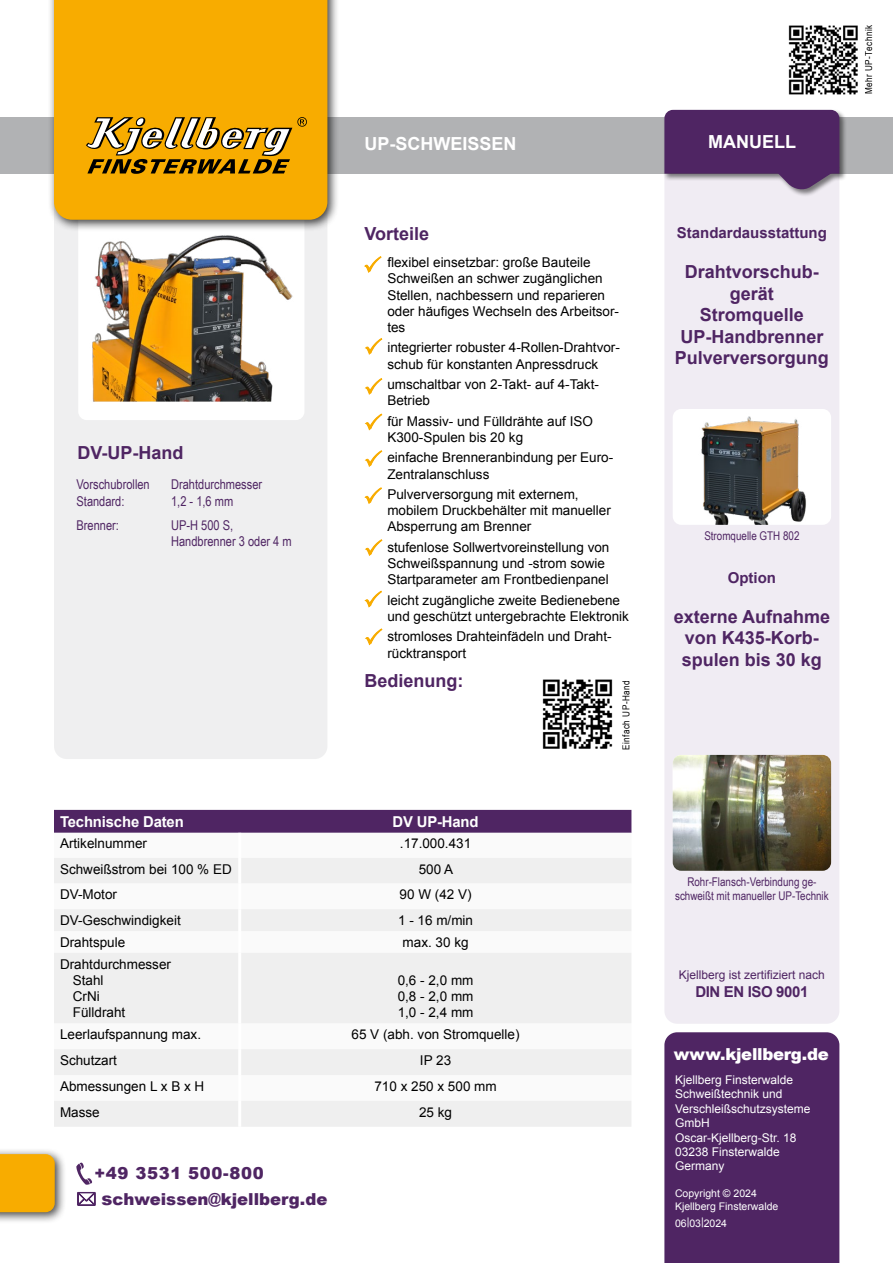
<style>
.page{position:relative;width:893px;height:1263px;background:#fff}
.page>*{position:absolute;margin:0;border:0;box-sizing:border-box;transform-origin:0 0}
.t1{font:700 18px/21.6px "Arial";color:#4f2563;text-align:center}
.t2{font:700 18px "Arial";color:#fff}
.t3{font:900 16.5px "Arial";color:#4f2563}
.t4{font:900 16.5px "Arial";letter-spacing:-.015em;color:#fff}
.t5{font:900 16.5px "Arial";letter-spacing:.04em;color:#4f2563}
.t6{font:700 15px "Arial";color:#4f2563}
.t7{font:700 15px "Arial";letter-spacing:-.01em;color:#fff}
.t8{font:700 15px "Arial";letter-spacing:-.025em;color:#4f2563}
.t9{font:13.5px/16.2px "Arial";color:#000}
.t10{font:13.5px/16.2px "Arial Narrow";color:#4f2563}
.t11{font:12px/14.4px "Arial";color:#fff}
.t12{font:12px/14.4px "Arial Narrow";color:#4f2563;text-align:center}
.t13{font:12px "Arial";color:#4f2563}
.t14{font:10.5px/12.6px "Arial";color:#fff}
.t15{font:9.9px "Arial Narrow";letter-spacing:.05em;color:#000}
.s1{font-size:18px}
</style>
<div class="page">
<div style="left:664px;top:197px;width:175px;height:827px;background:#f0ecf3"></div>
<div style="left:54px;top:232px;width:273px;height:527px;background:#efeff0"></div>
<svg style="left:78px;top:232px;width:226px;height:188px"></svg>
<img style="left:86px;top:232px;width:209px;height:177px">
<div style="left:0;top:117px;width:893px;height:57px;background:#b1b2b4"></div>
<div style="left:663px;top:109px;width:184px;height:88px;background:#000;opacity:.5"></div>
<svg style="left:664px;top:110px;width:175px;height:81px;background:#674477"></svg>
<div style="left:48px;top:0;width:292px;height:232px;background:#000;opacity:.75"></div>
<div style="left:54px;top:0;width:273px;height:220px;background:#f8ac00"></div>
<svg style="left:86px;top:117px;width:221px;height:57px;background:#ba8d29"></svg>
<div style="left:54px;top:810px;width:577px;height:23px;background:#4f2563"></div>
<svg style="left:54px;top:858px;width:577px;height:269px;fill:#efefef"></svg>
<hr style="left:238px;top:858px;width:3px;height:25px;background:#fff">
<hr style="left:238px;top:883px;width:3px;height:26px;background:#fff">
<hr style="left:238px;top:909px;width:3px;height:22px;background:#fff">
<hr style="left:238px;top:931px;width:3px;height:22px;background:#fff">
<hr style="left:238px;top:953px;width:3px;height:70px;background:#fff">
<hr style="left:238px;top:1023px;width:3px;height:26px;background:#fff">
<hr style="left:238px;top:1049px;width:3px;height:26px;background:#fff">
<hr style="left:238px;top:1075px;width:3px;height:26px;background:#fff">
<hr style="left:238px;top:1101px;width:3px;height:26px;background:#fff">
<div style="left:673px;top:409px;width:158px;height:116px;background:#fff;border-radius:9px"></div>
<img style="left:701px;top:416px;width:105px;height:109px">
<img style="left:673px;top:755px;width:158px;height:116px">
<img style="left:788px;top:25px;width:70px;height:70px">
<svg style="left:364px;top:487px;width:18px;height:17px"></svg>
<svg style="left:364px;top:338px;width:19px;height:17px"></svg>
<svg style="left:364px;top:413px;width:19px;height:18px"></svg>
<svg style="left:364px;top:590px;width:18px;height:18px"></svg>
<svg style="left:364px;top:450px;width:19px;height:17px"></svg>
<svg style="left:365px;top:628px;width:18px;height:18px"></svg>
<svg style="left:364px;top:256px;width:18px;height:17px"></svg>
<svg style="left:364px;top:378px;width:19px;height:17px"></svg>
<svg style="left:365px;top:539px;width:18px;height:17px"></svg>
<img style="left:542px;top:679px;width:71px;height:70px">
<div style="left:0;top:1148px;width:67px;height:76px;background:#000;opacity:.75"></div>
<svg style="left:0;top:1153px;width:56px;height:60px;background:#f2aa0a"></svg>
<svg style="left:76px;top:1162px;width:16px;height:23px"></svg>
<div style="left:664px;top:1032px;width:175px;height:231px;background:#4f2563"></div>
<h1 class="t1" style="left:78px;top:442px;width:108px">DV-UP-Hand</h1>
<p class="t10" style="left:77px;top:476px;width:75px">Vorschubrollen<br>Standard:</p>
<p class="t10" style="left:77px;top:517px;width:44px">Brenner:</p>
<p class="t10" style="left:171px;top:476px;width:93px">Drahtdurchmesser<br>1,2 - 1,6 mm</p>
<p class="t10" style="left:171px;top:517px;width:122px">UP-H 500 S,<br>Handbrenner 3 oder 4 m</p>
<h1 class="t2" style="left:364px;top:131px;width:154px">UP-SCHWEISSEN</h1>
<h1 class="t1" style="left:365px;top:224px;width:66px">Vorteile</h1>
<p class="t9" style="left:387px;top:254px;width:233px">flexibel einsetzbar: große Bauteile<br>Schweißen an schwer zugänglichen<br>Stellen, nachbessern und reparieren oder häufiges Wechseln des Arbeitsor&shy;tes</p>
<p class="t9" style="left:387px;top:340px;width:234px">integrierter robuster 4-Rollen-Drahtvor&shy;schub für konstanten Anpressdruck</p>
<p class="t9" style="left:387px;top:376px;width:213px">umschaltbar von 2-Takt- auf 4-Takt-<br>Betrieb</p>
<p class="t9" style="left:387px;top:413px;width:207px">für Massiv- und Fülldrähte auf ISO<br>K300-Spulen bis 20 kg</p>
<p class="t9" style="left:387px;top:450px;width:227px">einfache Brenneranbindung per Euro-<br>Zentralanschluss</p>
<p class="t9" style="left:387px;top:486px;width:225px">Pulverversorgung mit externem, mobilem Druckbehälter mit manueller<br>Absperrung am Brenner</p>
<p class="t9" style="left:387px;top:539px;width:224px">stufenlose Sollwertvoreinstellung von<br>Schweißspannung und -strom sowie<br>Startparameter am Frontbedienpanel</p>
<p class="t9" style="left:387px;top:592px;width:243px">leicht zugängliche zweite Bedienebene und geschützt untergebrachte Elektronik</p>
<p class="t9" style="left:387px;top:629px;width:226px">stromloses Drahteinfädeln und Draht&shy;rücktransport</p>
<h1 class="t1" style="left:365px;top:671px;width:101px">Bedienung:</h1>
<p class="t15" style="left:619px;top:750px;width:71px;rotate:-90deg">Einfach UP-Hand</p>
<p class="t7" style="left:60px;top:812px;width:125px">Technische Daten</p>
<p class="t7" style="left:393px;top:812px;width:88px">DV UP-Hand</p>
<p class="t9" style="left:60px;top:835px;width:89px">Artikelnummer</p>
<p class="t9" style="left:400px;top:835px;width:73px">.17.000.431</p>
<p class="t9" style="left:60px;top:861px;width:173px">Schweißstrom bei 100 % ED</p>
<p class="t9" style="left:419px;top:861px;width:36px">500 A</p>
<p class="t9" style="left:60px;top:886px;width:59px">DV-Motor</p>
<p class="t9" style="left:400px;top:886px;width:74px">90 W (42 V)</p>
<p class="t9" style="left:60px;top:912px;width:122px">DV-Geschwindigkeit</p>
<p class="t9" style="left:398px;top:912px;width:77px">1 - 16 m/min</p>
<p class="t9" style="left:60px;top:934px;width:67px">Drahtspule</p>
<p class="t9" style="left:403px;top:934px;width:68px">max. 30 kg</p>
<p class="t9" style="left:73px;top:956px;width:100px;text-indent:-13px">Drahtdurchmesser<br>Stahl<br>CrNi<br>Fülldraht</p>
<p class="t9" style="left:398px;top:972px;width:77px;text-align:justify">0,6 - 2,0 mm 0,8 - 2,0 mm 1,0 - 2,4 mm</p>
<p class="t9" style="left:60px;top:1026px;width:143px">Leerlaufspannung max.</p>
<p class="t9" style="left:352px;top:1026px;width:170px">65 V (abh. von Stromquelle)</p>
<p class="t9" style="left:60px;top:1052px;width:59px">Schutzart</p>
<p class="t9" style="left:420px;top:1052px;width:33px">IP 23</p>
<p class="t9" style="left:60px;top:1078px;width:146px">Abmessungen L x B x H</p>
<p class="t9" style="left:374px;top:1078px;width:124px">710 x 250 x 500 mm</p>
<p class="t9" style="left:60px;top:1104px;width:41px">Masse</p>
<p class="t9" style="left:419px;top:1104px;width:35px">25 kg</p>
<p class="t5" style="left:94px;top:1161px;width:171px">+49 3531 500-800</p>
<p class="t3" style="left:102px;top:1187px;width:227px"><span class="s1">s</span>chweissen@kjellberg.de</p>
<h1 class="t2" style="left:708px;top:130px;width:89px">MANUELL</h1>
<p class="t6" style="left:677px;top:223px;width:152px">Standardausstattung</p>
<h1 class="t1" style="left:675px;top:261px;width:156px">Drahtvorschub&shy;gerät<br>Stromquelle<br>UP-Handbrenner<br>Pulverversorgung</h1>
<p class="t15" style="left:861px;top:94px;width:71px;rotate:-90deg">Mehr UP-Technik</p>
<p class="t12" style="left:704px;top:528px;width:97px">Stromquelle GTH 802</p>
<p class="t6" style="left:728px;top:568px;width:50px">Option</p>
<h1 class="t1" style="left:674px;top:606px;width:158px">externe Aufnahme von K435-Korb&shy;spulen bis 30 kg</h1>
<p class="t12" style="left:675px;top:874px;width:155px">Rohr-Flansch-Verbindung ge&shy;schweißt mit manueller UP-Technik</p>
<p class="t13" style="left:679px;top:967px;width:148px">Kjellberg ist zertifiziert nach</p>
<p class="t8" style="left:695px;top:982px;width:115px">DIN EN ISO 9001</p>
<p class="t4" style="left:674px;top:1042px;width:156px">www.kjellberg.de</p>
<p class="t11" style="left:675px;top:1073px;width:137px">Kjellberg Finsterwalde<br>Schweißtechnik und<br>Verschleißschutzsysteme<br>GmbH<br>Oscar-Kjellberg-Str. 18<br>03238 Finsterwalde<br>Germany</p>
<p class="t14" style="left:675px;top:1187px;width:105px">Copyright © 2024<br>Kjellberg Finsterwalde</p>
<p class="t14" style="left:675px;top:1217px;width:53px">06|03|2024</p>
</div>
